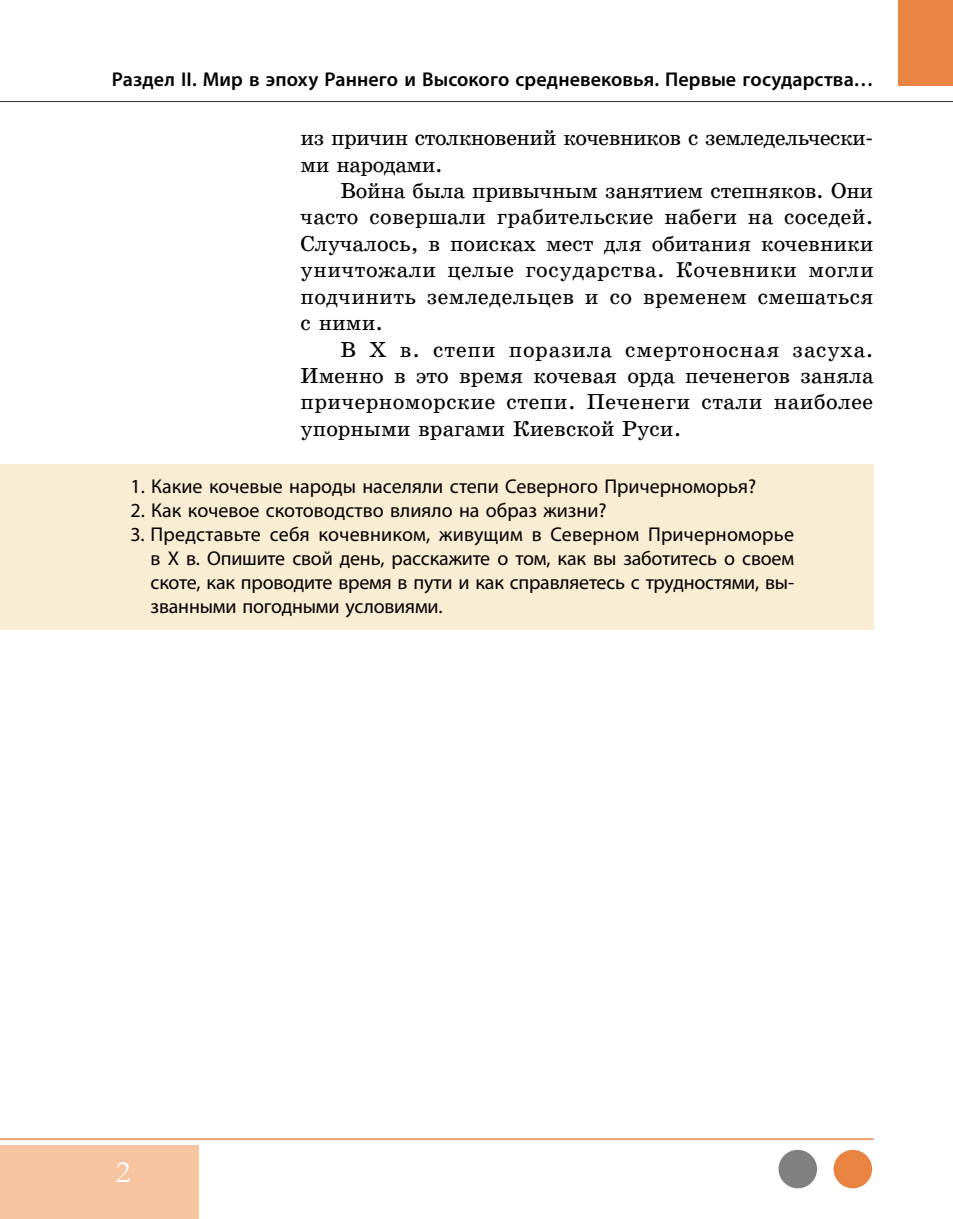
<style>
.page{position:relative;width:953px;height:1219px;background:#fff}
.page>*{position:absolute;margin:0;border:0;box-sizing:border-box;transform-origin:0 0}
.t1{font:32px "Garamond";color:#fff}
.t2{font:22px/26.4px "School Book Web";color:#000;text-align:justify}
.t3{font:22px/26.4px "School Book Web";letter-spacing:-.02em;color:#000}
.t4{font:20px/24px "Myriad Pro";color:#000;text-align:justify}
.t5{font:600 20px "Myriad Pro";letter-spacing:.005em;color:#000}
</style>
<div class="page">
<hr style="left:0;top:101px;width:952px;height:1px;background:#000">
<div style="left:898px;top:0;width:54px;height:86px;background:#e98442"></div>
<div style="left:0;top:1145px;width:198px;height:74px;background:#f6c49f"></div>
<div style="left:778px;top:1150px;width:39px;height:38px;background:#808080;border-radius:50%"></div>
<div style="left:833px;top:1150px;width:39px;height:38px;background:#e98442;border-radius:50%"></div>
<hr style="left:0;top:1138px;width:873px;height:2px;background:#e98442">
<div style="left:0;top:464px;width:873px;height:45px;background:#f9edd4"></div>
<div style="left:0;top:488px;width:873px;height:45px;background:#f9edd4"></div>
<div style="left:0;top:512px;width:873px;height:117px;background:#f9edd4"></div>
<p class="t5" style="left:112px;top:67px;width:763px">Раздел II. Мир в эпоху Раннего и Высокого средневековья. Первые государства…</p>
<p class="t3" style="left:300px;top:125px;width:574px">из причин столкновений кочевников с земледельчески&shy;ми народами.</p>
<p class="t2" style="left:300px;top:178px;width:574px;text-indent:40px">Война была привычным занятием степняков. Они часто совершали грабительские набеги на соседей.<br>Случалось, в поисках мест для обитания кочевники уничтожали целые государства. Кочевники могли подчинить земледельцев и со временем смешаться с ними.</p>
<p class="t2" style="left:300px;top:336px;width:574px;text-indent:40px">В X в. степи поразила смертоносная засуха.<br>Именно в это время кочевая орда печенегов заняла причерноморские степи. Печенеги стали наиболее упорными врагами Киевской Руси.</p>
<p class="t4" style="left:130px;top:474px;width:627px">1. Какие кочевые народы населяли степи Северного Причерноморья?</p>
<p class="t4" style="left:130px;top:498px;width:477px">2. Как кочевое скотоводство влияло на образ жизни?</p>
<p class="t4" style="left:151px;top:522px;width:645px;text-indent:-20px">3. Представьте себя кочевником, живущим в Северном Причерноморье в X в. Опишите свой день, расскажите о том, как вы заботитесь о своем скоте, как проводите время в пути и как справляетесь с трудностями, вы&shy;званными погодными условиями.</p>
<h1 class="t1" style="left:115px;top:1150px;width:17px">2</h1>
</div>
